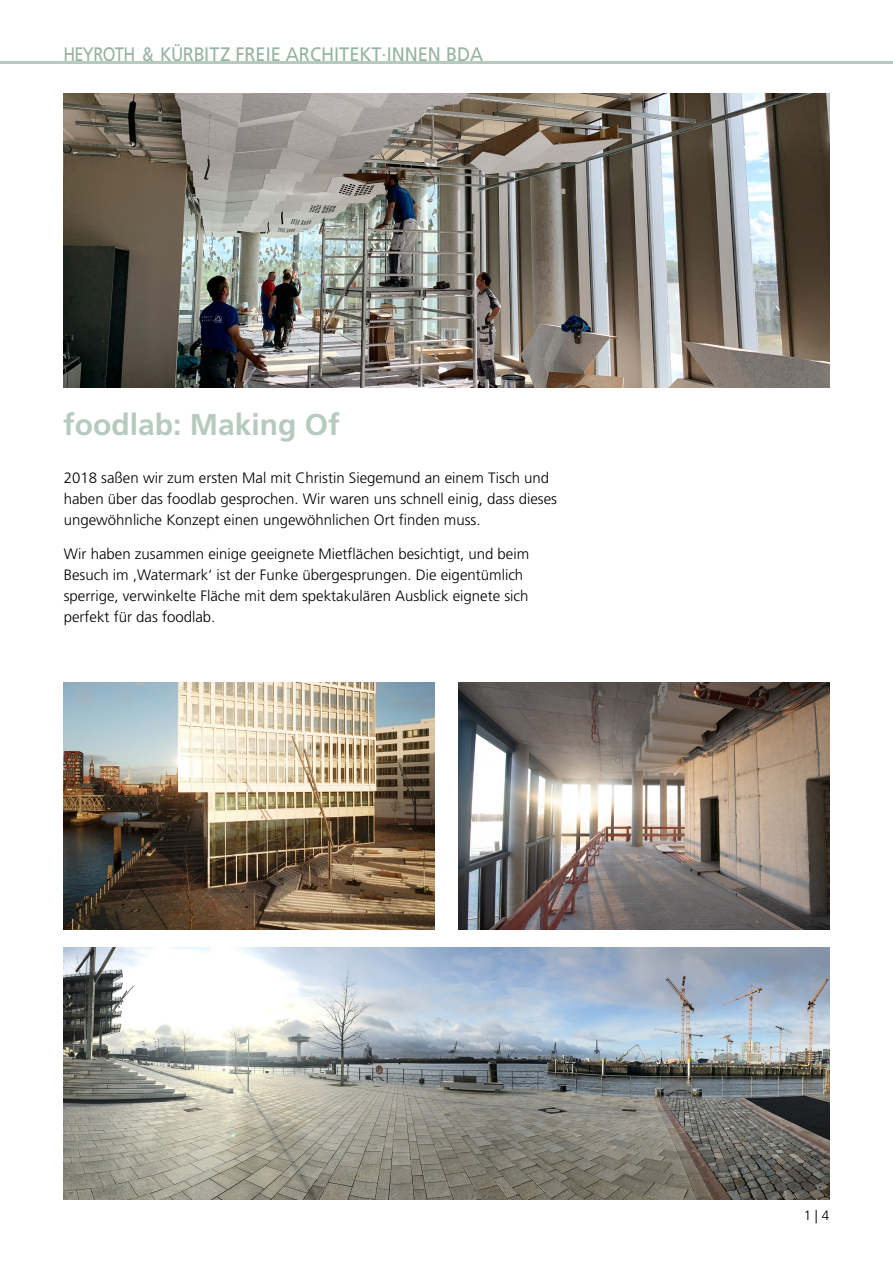
<style>
.page{position:relative;width:893px;height:1263px;background:#fff}
.page>*{position:absolute;margin:0;border:0;box-sizing:border-box;transform-origin:0 0}
.t1{font:700 30px "Frutiger LT Pro";color:#b6cabf}
.t2{font:19.5px "Frutiger LT Pro";color:#96b3a3;scale:.84 1}
.t3{font:300 15px/21px "Frutiger LT Pro";color:#000}
.t4{font:300 13.5px "Frutiger LT Pro";color:#000}
</style>
<div class="page">
<hr style="left:0;top:61px;width:893px;height:3px;background:#b6cabf">
<img style="left:64px;top:682px;width:370px;height:248px">
<img style="left:64px;top:94px;width:765px;height:294px">
<img style="left:63px;top:947px;width:766px;height:252px">
<img style="left:459px;top:682px;width:370px;height:248px">
<h2 class="t2" style="left:63px;top:43px;width:501px">HEYROTH &amp; KÜRBITZ FREIE ARCHITEKT·INNEN BDA</h2>
<p class="t1" style="left:63px;top:407px;width:278px">foodlab: Making Of</p>
<p class="t3" style="left:64px;top:468px;width:495px">2018 saßen wir zum ersten Mal mit Christin Siegemund an einem Tisch und haben über das foodlab gesprochen. Wir waren uns schnell einig, dass dieses ungewöhnliche Konzept einen ungewöhnlichen Ort finden muss.</p>
<p class="t3" style="left:64px;top:543px;width:467px">Wir haben zusammen einige geeignete Mietflächen besichtigt, und beim Besuch im ‚Watermark‘ ist der Funke übergesprungen. Die eigentümlich sperrige, verwinkelte Fläche mit dem spektakulären Ausblick eignete sich perfekt für das foodlab.</p>
<p class="t4" style="left:804px;top:1207px;width:27px">1 | 4</p>
</div>
